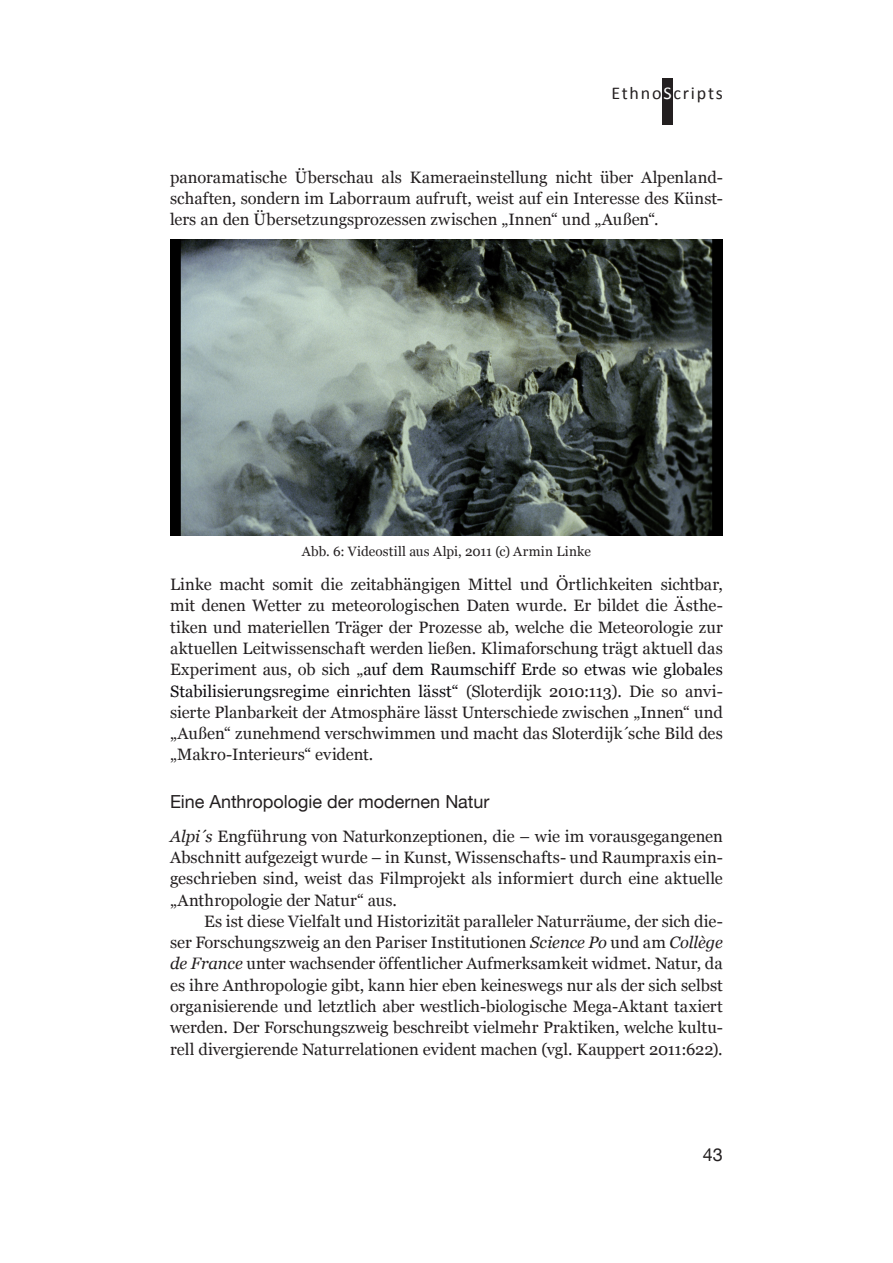
<style>
.page{position:relative;width:893px;height:1263px;background:#fff}
.page>*{position:absolute;margin:0;border:0;box-sizing:border-box;transform-origin:0 0}
.t1{font:18px "Helvetica Neue LT";color:#231f20}
.t2{font:18px "Calibri";letter-spacing:.1em;color:#231f20}
.t3{font:16.5px/21.3px "Georgia";letter-spacing:-.005em;color:#231f20;text-align:justify}
.t4{font:13.5px "Georgia";letter-spacing:.015em;color:#231f20}
.s1{color:#fff}
.s2{color:#0f0d11}
.s3{font-style:italic}
</style>
<div class="page">
<div style="left:662px;top:79px;width:11px;height:46px;background:#231f20"></div>
<img style="left:170px;top:239px;width:553px;height:297px">
<p class="t2" style="left:611px;top:81px;width:113px">Ethno<span class="s1">S</span>cripts</p>
<p class="t3" style="left:170px;top:167px;width:554px">panoramatische Überschau als Kameraeinstellung nicht über Alpenland&shy;schaften, sondern im Laborraum aufruft, weist auf ein Interesse des Künst&shy;lers an den Übersetzungsprozessen zwischen „Innen“ und „Außen“.</p>
<p class="t4" style="left:302px;top:543px;width:291px">Abb. 6: Videostill aus Alpi, 2011 (c) Armin Linke</p>
<p class="t3" style="left:170px;top:574px;width:554px">Linke macht somit die zeitabhängigen Mittel und Örtlichkeiten sichtbar, mit denen Wetter zu meteorologischen Daten wurde. Er bildet die Ästhe&shy;tiken und materiellen Träger der Prozesse ab, welche die Meteorologie zur aktuellen Leitwissenschaft werden ließen. Klimaforschung trägt aktuell das Experiment aus, ob sich „<span class="s2">auf dem Raumschiff Erde so etwas wie globales Stabilisierungsregime einrichten lässt“</span> (Sloterdijk 2010:113). Die so anvi&shy;sierte Planbarkeit der Atmosphäre lässt Unterschiede zwischen „Innen“ und „Außen“ zunehmend verschwimmen und macht das Sloterdijk´sche Bild des „Makro-Interieurs“ evident.</p>
<p class="t1" style="left:170px;top:790px;width:321px">Eine Anthropologie der modernen Natur</p>
<p class="t3" style="left:170px;top:826px;width:554px"><span class="s3">Alpi´s</span> Engführung von Naturkonzeptionen, die – wie im vorausgegangenen Abschnitt aufgezeigt wurde – in Kunst, Wissenschafts- und Raumpraxis ein&shy;geschrieben sind, weist das Filmprojekt als informiert durch eine aktuelle „Anthropologie der Natur“ aus.</p>
<p class="t3" style="left:170px;top:911px;width:554px;text-indent:34px">Es ist diese Vielfalt und Historizität paralleler Naturräume, der sich die&shy;ser Forschungszweig an den Pariser Institutionen <span class="s3">Science Po</span> und am <span class="s3">Collège de France</span> unter wachsender öffentlicher Aufmerksamkeit widmet. Natur, da es ihre Anthropologie gibt, kann hier eben keineswegs nur als der sich selbst organisierende und letztlich aber westlich-biologische Mega-Aktant taxiert werden. Der Forschungszweig beschreibt vielmehr Praktiken, welche kultu&shy;rell divergierende Naturrelationen evident machen (vgl. Kauppert 2011:622).</p>
<p class="t1" style="left:703px;top:1144px;width:22px">43</p>
</div>
